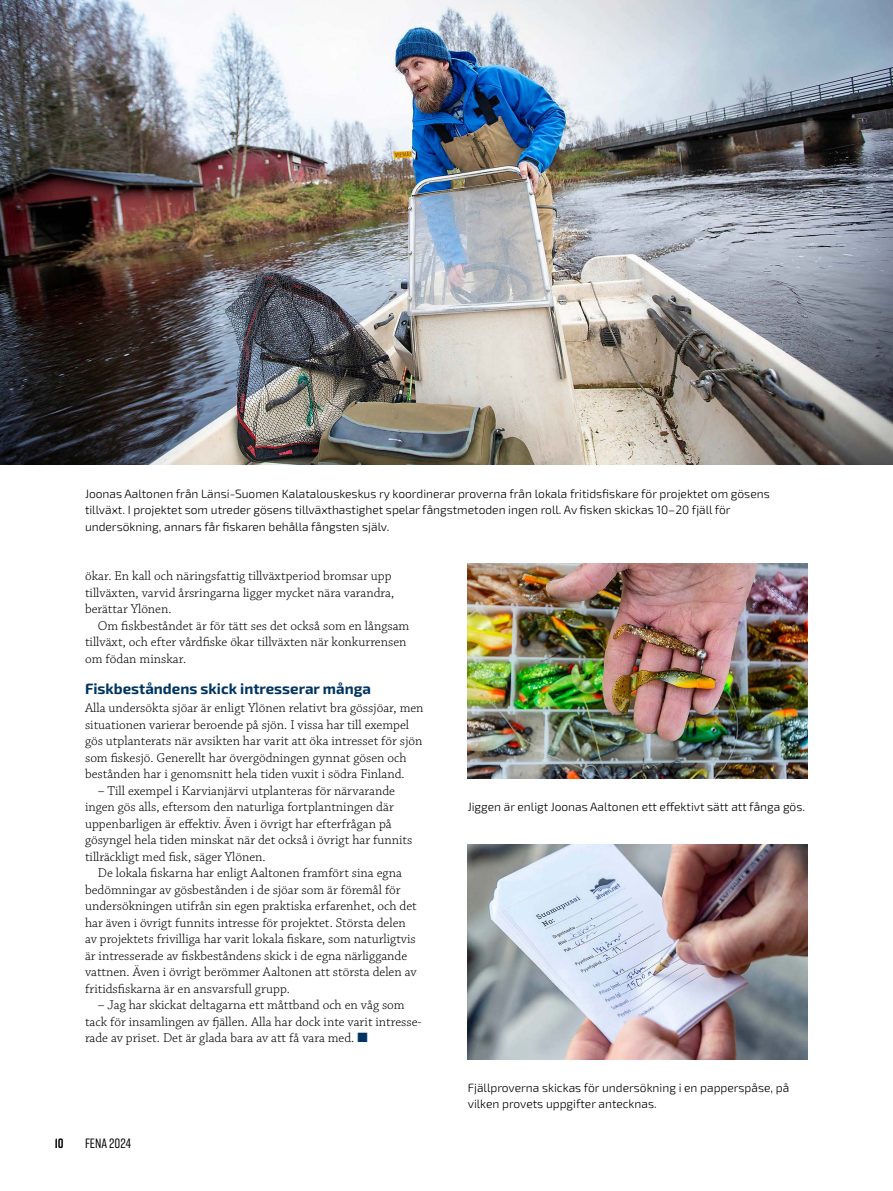
<style>
.page{position:relative;width:893px;height:1191px;background:#fff}
.page>*{position:absolute;margin:0;border:0;box-sizing:border-box;transform-origin:0 0}
.Väliotsikko_10_pt__groteski{font:15px "Exo 2";color:#003562}
.Leipis__antikva_9_pt{font:300 13.5px/16.5px "Chaparral Pro";color:#000}
.Leipis_1__rivi{font:300 13.5px/16.5px "Chaparral Pro";color:#000}
.t1{font:500 13.5px "Rift";color:#000}
.t2{font:700 13.5px "Rift";color:#000}
.Kuvateksti{font:300 12px/16.5px "Exo 2";color:#000}
.s1{color:#003562}
</style>
<div class="page">
<img style="left:468px;top:564px;width:340px;height:214px">
<img style="left:468px;top:844px;width:340px;height:215px">
<img style="left:0;top:0;width:893px;height:465px">
<p class="Kuvateksti" style="left:85px;top:485px;width:686px">Joonas Aaltonen från Länsi-Suomen Kalatalouskeskus ry koordinerar proverna från lokala fritidsfiskare för projektet om gösens tillväxt. I projektet som utreder gösens tillväxthastighet spelar fångstmetoden ingen roll. Av fisken skickas 10–20 fjäll för undersökning, annars får fiskaren behålla fångsten själv.</p>
<p class="Leipis__antikva_9_pt" style="left:85px;top:568px;width:311px">ökar. En kall och näringsfattig tillväxtperiod bromsar upp tillväxten, varvid årsringarna ligger mycket nära varandra, berättar Ylönen.</p>
<p class="Leipis__antikva_9_pt" style="left:85px;top:618px;width:326px;text-indent:13px">Om fiskbeståndet är för tätt ses det också som en långsam tillväxt, och efter vårdfiske ökar tillväxten när konkurrensen om födan minskar.</p>
<h3 class="Väliotsikko_10_pt__groteski" style="left:85px;top:678px;width:287px">Fiskbeståndens skick intresserar många</h3>
<p class="Leipis_1__rivi" style="left:85px;top:700px;width:340px">Alla undersökta sjöar är enligt Ylönen relativt bra gössjöar, men situationen varierar beroende på sjön. I vissa har till exempel gös utplanterats när avsikten har varit att öka intresset för sjön som fiskesjö. Generellt har övergödningen gynnat gösen och bestånden har i genomsnitt hela tiden vuxit i södra Finland.</p>
<p class="Leipis__antikva_9_pt" style="left:85px;top:783px;width:329px;text-indent:13px">– Till exempel i Karvianjärvi utplanteras för närvarande ingen gös alls, eftersom den naturliga fortplantningen där uppenbarligen är effektiv. Även i övrigt har efterfrågan på gösyngel hela tiden minskat när det också i övrigt har funnits tillräckligt med fisk, säger Ylönen.</p>
<p class="Leipis__antikva_9_pt" style="left:85px;top:865px;width:333px;text-indent:13px">De lokala fiskarna har enligt Aaltonen framfört sina egna bedömningar av gösbestånden i de sjöar som är föremål för undersökningen utifrån sin egen praktiska erfarenhet, och det har även i övrigt funnits intresse för projektet. Största delen av projektets frivilliga har varit lokala fiskare, som naturligtvis är intresserade av fiskbeståndens skick i de egna närliggande vattnen. Även i övrigt berömmer Aaltonen att största delen av fritidsfiskarna är en ansvarsfull grupp.</p>
<p class="Leipis__antikva_9_pt" style="left:85px;top:997px;width:338px;text-indent:13px">– Jag har skickat deltagarna ett måttband och en våg som tack för insamlingen av fjällen. Alla har dock inte varit intresse&shy;rade av priset. Det är glada bara av att få vara med. <span class="s1">■</span></p>
<p class="t2" style="left:55px;top:1134px;width:11px">10</p>
<p class="t1" style="left:85px;top:1134px;width:47px">FENA 2024</p>
<p class="Kuvateksti" style="left:468px;top:798px;width:339px">Jiggen är enligt Joonas Aaltonen ett effektivt sätt att fånga gös.</p>
<p class="Kuvateksti" style="left:468px;top:1079px;width:323px">Fjällproverna skickas för undersökning i en papperspåse, på vilken provets uppgifter antecknas.</p>
</div>
